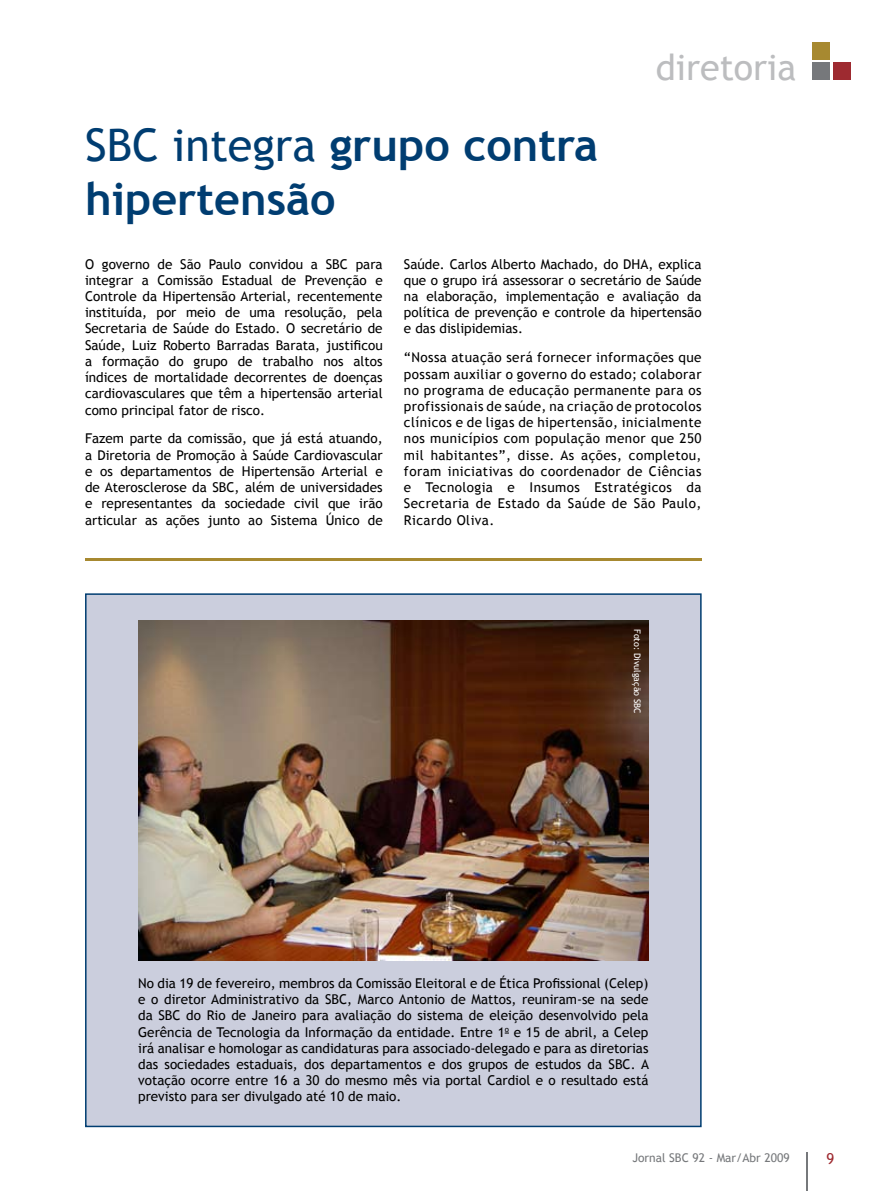
<style>
.page{position:relative;width:893px;height:1191px;background:#fff}
.page>*{position:absolute;margin:0;border:0;box-sizing:border-box;transform-origin:0 0}
.t1{font:700 45px/54px "Trebuchet MS";color:#003d71}
.t2{font:36px "Trebuchet MS";color:#bcbdbf}
.t3{font:13.5px/16.2px "Trebuchet MS";color:#000;text-align:justify}
.t4{font:12px "Trebuchet MS";color:#76787b}
.t5{font:9px "Trebuchet MS";color:#fff}
.s1{font-weight:400}
</style>
<div class="page">
<hr style="left:807px;top:1152px;width:1px;height:39px;background:#76787b">
<div style="left:812px;top:62px;width:18px;height:18px;background:#76787b"></div>
<div style="left:833px;top:62px;width:17px;height:18px;background:#9e2a30"></div>
<div style="left:812px;top:42px;width:18px;height:18px;background:#a78930"></div>
<div style="left:86px;top:594px;width:615px;height:532px;background:#cbcedd"></div>
<div style="left:85px;top:593px;width:617px;height:534px;border:2px solid #003d71"></div>
<img style="left:138px;top:620px;width:510px;height:340px">
<hr style="left:85px;top:558px;width:617px;height:3px;background:#a78930">
<h2 class="t2" style="left:656px;top:46px;width:142px">diretoria</h2>
<h1 class="t1" style="left:85px;top:118px;width:515px"><span class="s1">SBC integra</span> grupo contra hipertensão</h1>
<p class="t3" style="left:85px;top:256px;width:299px">O governo de São Paulo convidou a SBC para integrar a Comissão Estadual de Prevenção e Controle da Hipertensão Arterial, recentemente instituída, por meio de uma resolução, pela Secretaria de Saúde do Estado. O secretário de Saúde, Luiz Roberto Barradas Barata, justificou a formação do grupo de trabalho nos altos índices de mortalidade decorrentes de doenças cardiovasculares que têm a hipertensão arterial como principal fator de risco.</p>
<p class="t3" style="left:85px;top:431px;width:299px">Fazem parte da comissão, que já está atuando, a Diretoria de Promoção à Saúde Cardiovascular e os departamentos de Hipertensão Arterial e de Aterosclerose da SBC, além de universidades e representantes da sociedade civil que irão articular as ações junto ao Sistema Único de</p>
<p class="t3" style="left:404px;top:256px;width:299px">Saúde. Carlos Alberto Machado, do DHA, explica que o grupo irá assessorar o secretário de Saúde na elaboração, implementação e avaliação da política de prevenção e controle da hipertensão e das dislipidemias.</p>
<p class="t3" style="left:404px;top:350px;width:299px">“Nossa atuação será fornecer informações que possam auxiliar o governo do estado; colaborar no programa de educação permanente para os profissionais de saúde, na criação de protocolos clínicos e de ligas de hipertensão, inicialmente nos municípios com população menor que 250 mil habitantes”, disse. As ações, completou, foram iniciativas do coordenador de Ciências e Tecnologia e Insumos Estratégicos da Secretaria de Estado da Saúde de São Paulo, Ricardo Oliva.</p>
<p class="t5" style="left:643px;top:629px;width:86px;rotate:90deg">Foto: Divulgação SBC</p>
<p class="t3" style="left:138px;top:975px;width:512px">No dia 19 de fevereiro, membros da Comissão Eleitoral e de Ética Profissional (Celep) e o diretor Administrativo da SBC, Marco Antonio de Mattos, reuniram-se na sede da SBC do Rio de Janeiro para avaliação do sistema de eleição desenvolvido pela Gerência de Tecnologia da Informação da entidade. Entre 1<sup>o</sup> e 15 de abril, a Celep irá analisar e homologar as candidaturas para associado-delegado e para as diretorias das sociedades estaduais, dos departamentos e dos grupos de estudos da SBC. A votação ocorre entre 16 a 30 do mesmo mês via portal Cardiol e o resultado está previsto para ser divulgado até 10 de maio.</p>
<p class="t4" style="left:632px;top:1150px;width:159px">Jornal SBC 92 - Mar/Abr 2009</p>
</div>
